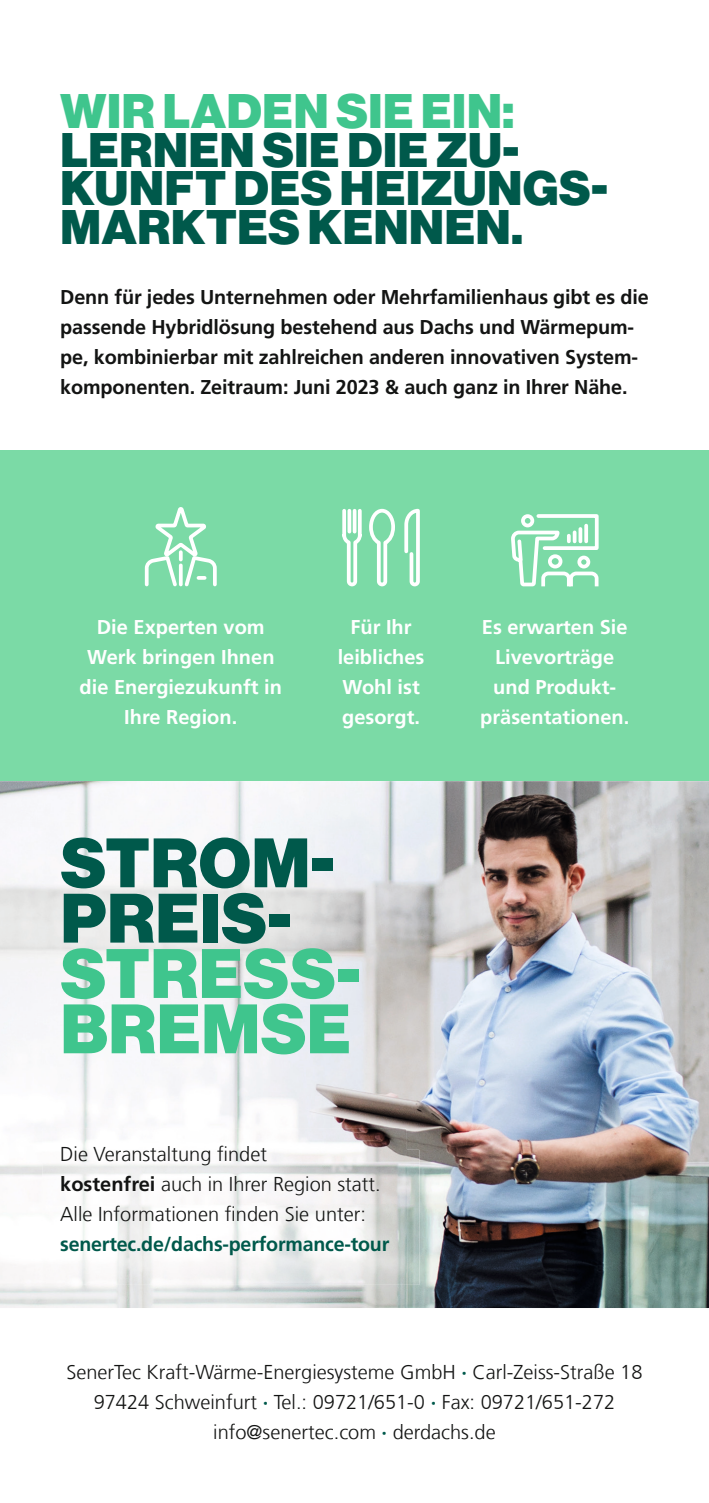
<style>
.page{position:relative;width:709px;height:1503px;background:#fff}
.page>*{position:absolute;margin:0;border:0;box-sizing:border-box;transform-origin:0 0}
.t1{font:68.25px/55.2px "N Haas Grotesk DS Pro 95 Blk";letter-spacing:.015em;color:#3fc58d}
.t2{font:68.25px/55.2px "N Haas Grotesk DS Pro 95 Blk";letter-spacing:.015em;color:#00594b}
.t3{font:47.5px/38.5px "N Haas Grotesk DS Pro 95 Blk";letter-spacing:.015em;color:#00594b}
.t4{font:47.5px "N Haas Grotesk DS Pro 95 Blk";letter-spacing:.015em;color:#3fc58d}
.t5{font:300 20px/30px "Frutiger LT Com";color:#131413;text-align:center}
.t6{font:700 20px/30px "Frutiger LT Com";letter-spacing:-.005em;color:#131413}
.t7{font:700 20px/30px "Frutiger LT Com";color:#fff;text-align:center}
.t8{font:700 20px "Frutiger LT Com";letter-spacing:-.01em;color:#00594b}
.s1{font-weight:700}
.s2{font-weight:700;color:#00594b}
</style>
<div class="page">
<div style="left:0;top:450px;width:709px;height:331px;background:#7bdaa6"></div>
<img style="left:0;top:781px;width:709px;height:526px">
<svg style="left:342px;top:508px;width:78px;height:79px"></svg>
<svg style="left:144px;top:507px;width:73px;height:80px"></svg>
<svg style="left:511px;top:514px;width:88px;height:73px"></svg>
<img style="left:65px;top:1149px;width:354px;height:135px">
<img style="left:42px;top:1128px;width:364px;height:144px">
<img style="left:65px;top:1149px;width:341px;height:123px">
<h2 class="t4" style="left:61px;top:83px;width:455px">WIR LADEN SIE EIN:</h2>
<h2 class="t3" style="left:61px;top:131px;width:548px">LERNEN SIE DIE ZU-<br>KUNFT DES HEIZUNGS-<br>MARKTES KENNEN.</h2>
<p class="t6" style="left:60px;top:282px;width:590px">Denn für jedes Unternehmen oder Mehrfamilienhaus gibt es die passende Hybridlösung bestehend aus Dachs und Wärmepum&shy;pe, kombinierbar mit zahlreichen anderen innovativen System&shy;komponenten. Zeitraum: Juni 2023 &amp; auch ganz in Ihrer Nähe.</p>
<p class="t7" style="left:80px;top:612px;width:204px">Die Experten vom<br>Werk bringen Ihnen die Energiezukunft in<br>Ihre Region.</p>
<p class="t7" style="left:338px;top:612px;width:88px">Für Ihr leibliches<br>Wohl ist gesorgt.</p>
<h1 class="t2" style="left:61px;top:836px;width:275px">STROM-<br>PREIS-</h1>
<h1 class="t1" style="left:61px;top:947px;width:301px">STRESS-<br>BREMSE</h1>
<p class="t5" style="left:60px;top:1138px;width:322px;text-align:left">Die Veranstaltung findet<br><span class="s1">kostenfrei</span> auch in Ihrer Region statt.<br>Alle Informationen finden Sie unter:</p>
<p class="t8" style="left:60px;top:1231px;width:330px">senertec.de/dachs-performance-tour</p>
<p class="t7" style="left:480px;top:612px;width:150px">Es erwarten Sie<br>Livevorträge und Produkt&shy;präsentationen.</p>
<p class="t5" style="left:66px;top:1357px;width:577px">SenerTec Kraft-Wärme-Energiesysteme GmbH <span class="s2">·</span> Carl-Zeiss-Straße 18<br>97424 Schweinfurt <span class="s2">·</span> Tel.: 09721/651-0 <span class="s2">·</span> Fax: 09721/651-272 info@senertec.com <span class="s2">·</span> derdachs.de</p>
</div>
